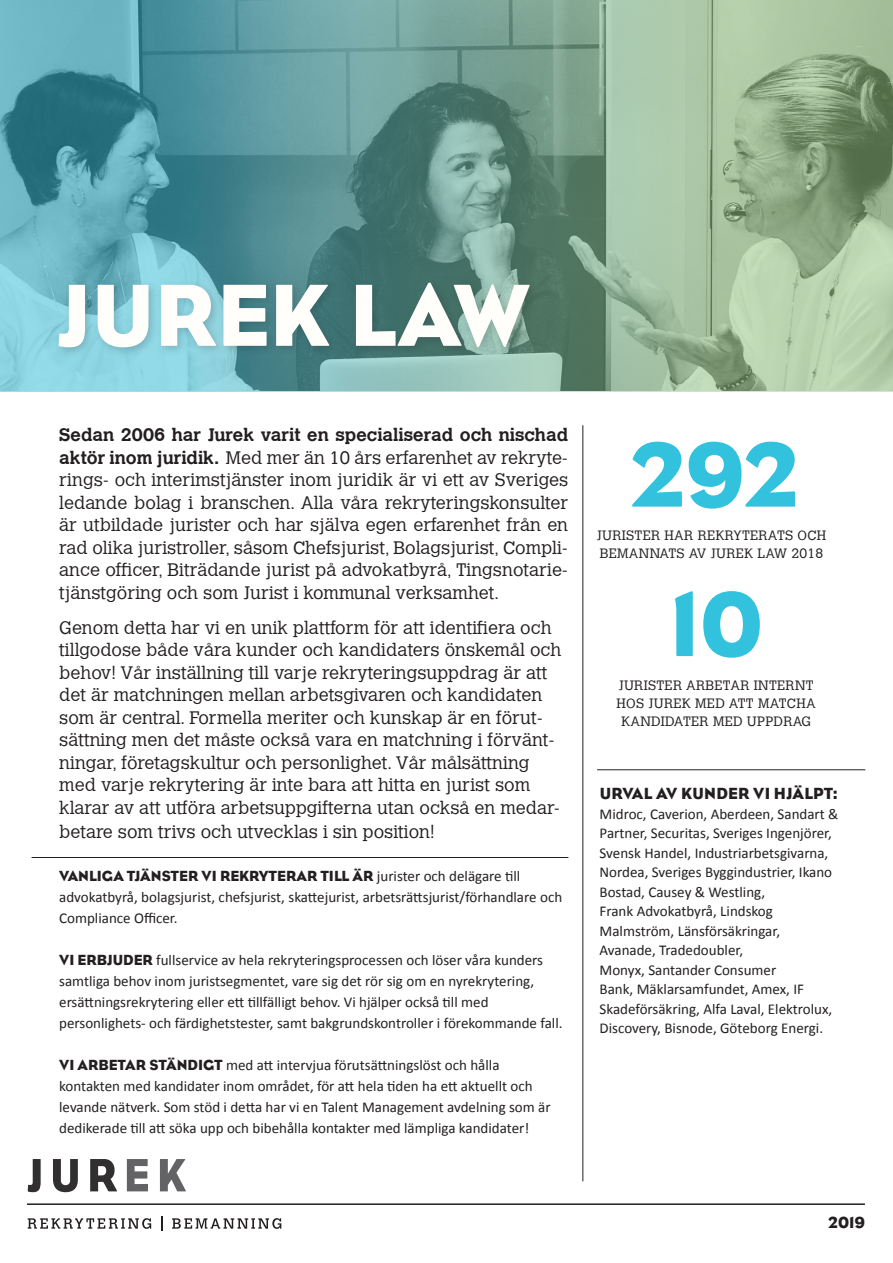
<style>
.page{position:relative;width:893px;height:1263px;background:#fff}
.page>*{position:absolute;margin:0;border:0;box-sizing:border-box;transform-origin:0 0}
.t1{font:93.9px "Bureau Eagle FB Book";color:#32c2de}
.t2{font:90px "Bureau Eagle FB Book";color:#fffefa}
.t3{font:300 18px/22.6px "Calvert";color:#231f20;text-align:justify}
.t4{font:16.5px "Bureau Eagle FB Book";letter-spacing:.015em;color:#231f20}
.t5{font:15px/19.5px "Calibri";color:#231f20}
.t6{font:300 13.5px/18px "Calvert";letter-spacing:.02em;color:#231f20;text-align:center}
.s1{font-weight:700}
.s2{font-family:"Bureau Eagle FB Book"}
</style>
<div class="page">
<svg style="left:0;top:0;width:893px;height:392px;background:#79a79b"></svg>
<hr style="left:597px;top:769px;width:268px;height:1px;background:#231f20">
<div style="left:54px;top:278px;width:486px;height:81px;background:#231f20;opacity:.2"></div>
<svg style="left:28px;top:1159px;width:13px;height:33px"></svg>
<svg style="left:53px;top:1159px;width:25px;height:33px"></svg>
<svg style="left:90px;top:1159px;width:27px;height:32px"></svg>
<svg style="left:127px;top:1159px;width:21px;height:32px"></svg>
<svg style="left:160px;top:1159px;width:26px;height:32px"></svg>
<hr style="left:27px;top:1203px;width:838px;height:2px;background:#231f20">
<svg style="left:28px;top:1218px;width:123px;height:11px"></svg>
<svg style="left:161px;top:1216px;width:2px;height:15px"></svg>
<svg style="left:172px;top:1218px;width:109px;height:11px"></svg>
<hr style="left:583px;top:425px;width:1px;height:756px;background:#231f20">
<hr style="left:32px;top:857px;width:536px;height:1px;background:#231f20">
<p class="t2" style="left:57px;top:264px;width:474px">JUREK LAW</p>
<p class="t3" style="left:59px;top:424px;width:510px"><span class="s1">Sedan 2006 har Jurek varit en specialiserad och nischad aktör inom juridik.</span> Med mer än 10 års erfarenhet av rekryte&shy;rings- och interimstjänster inom juridik är vi ett av Sveriges ledande bolag i branschen. Alla våra rekryteringskonsulter är utbildade jurister och har själva egen erfarenhet från en rad olika juristroller, såsom Chefsjurist, Bolagsjurist, Compli&shy;ance officer, Biträdande jurist på advokatbyrå, Tingsnotarie&shy;tjänstgöring och som Jurist i kommunal verksamhet.</p>
<p class="t3" style="left:59px;top:617px;width:504px;text-align:left">Genom detta har vi en unik plattform för att identifiera och tillgodose både våra kunder och kandidaters önskemål och behov! Vår inställning till varje rekryteringsuppdrag är att det är matchningen mellan arbetsgivaren och kandidaten som är central. Formella meriter och kunskap är en förut&shy;sättning men det måste också vara en matchning i förvänt&shy;ningar, företagskultur och personlighet. Vår målsättning med varje rekrytering är inte bara att hitta en jurist som klarar av att utföra arbetsuppgifterna utan också en medar&shy;betare som trivs och utvecklas i sin position!</p>
<p class="t5" style="left:59px;top:865px;width:504px;line-height:21px"><span class="s2">VANLIGA TJÄNSTER VI REKRYTERAR TILL ÄR</span> jurister och delägare till advokatbyrå, bolagsjurist, chefsjurist, skattejurist, arbetsrättsjurist/förhandlare och<br>Compliance Officer.</p>
<p class="t5" style="left:59px;top:949px;width:505px;line-height:21px"><span class="s2">VI ERBJUDER</span> fullservice av hela rekryteringsprocessen och löser våra kunders samtliga behov inom juristsegmentet, vare sig det rör sig om en nyrekrytering, ersättningsrekrytering eller ett tillfälligt behov. Vi hjälper också till med personlighets- och färdighetstester, samt bakgrundskontroller i förekommande fall.</p>
<p class="t5" style="left:59px;top:1054px;width:493px;line-height:21px"><span class="s2">VI ARBETAR STÄNDIGT</span> med att intervjua förutsättningslöst och hålla kontakten med kandidater inom området, för att hela tiden ha ett aktuellt och levande nätverk. Som stöd i detta har vi en Talent Management avdelning som är dedikerade till att söka upp och bibehålla kontakter med lämpliga kandidater!</p>
<p class="t1" style="left:632px;top:421px;width:170px">292</p>
<p class="t6" style="left:597px;top:527px;width:231px">JURISTER HAR REKRYTERATS OCH</p>
<p class="t6" style="left:600px;top:545px;width:225px">BEMANNATS AV JUREK LAW 2018</p>
<p class="t1" style="left:669px;top:571px;width:95px">10</p>
<p class="t6" style="left:616px;top:676px;width:201px">JURISTER ARBETAR INTERNT<br>HOS JUREK MED ATT MATCHA<br>KANDIDATER MED UPPDRAG</p>
<p class="t4" style="left:600px;top:784px;width:240px">URVAL AV KUNDER VI HJÄLPT:</p>
<p class="t5" style="left:600px;top:803px;width:240px">Midroc, Caverion, Aberdeen, Sandart &amp; Partner, Securitas, Sveriges Ingenjörer, Svensk Handel, Industriarbetsgivarna, Nordea, Sveriges Byggindustrier, Ikano Bostad, Causey &amp; Westling,</p>
<p class="t5" style="left:600px;top:901px;width:182px">Frank Advokatbyrå, Lindskog<br>Malmström, Länsförsäkringar,</p>
<p class="t5" style="left:600px;top:940px;width:145px">Avanade, Tradedoubler,</p>
<p class="t5" style="left:600px;top:959px;width:234px">Monyx, Santander Consumer<br>Bank, Mäklarsamfundet, Amex, IF Skadeförsäkring, Alfa Laval, Elektrolux, Discovery, Bisnode, Göteborg Energi.</p>
<p class="t4" style="left:828px;top:1213px;width:38px">2019</p>
</div>
